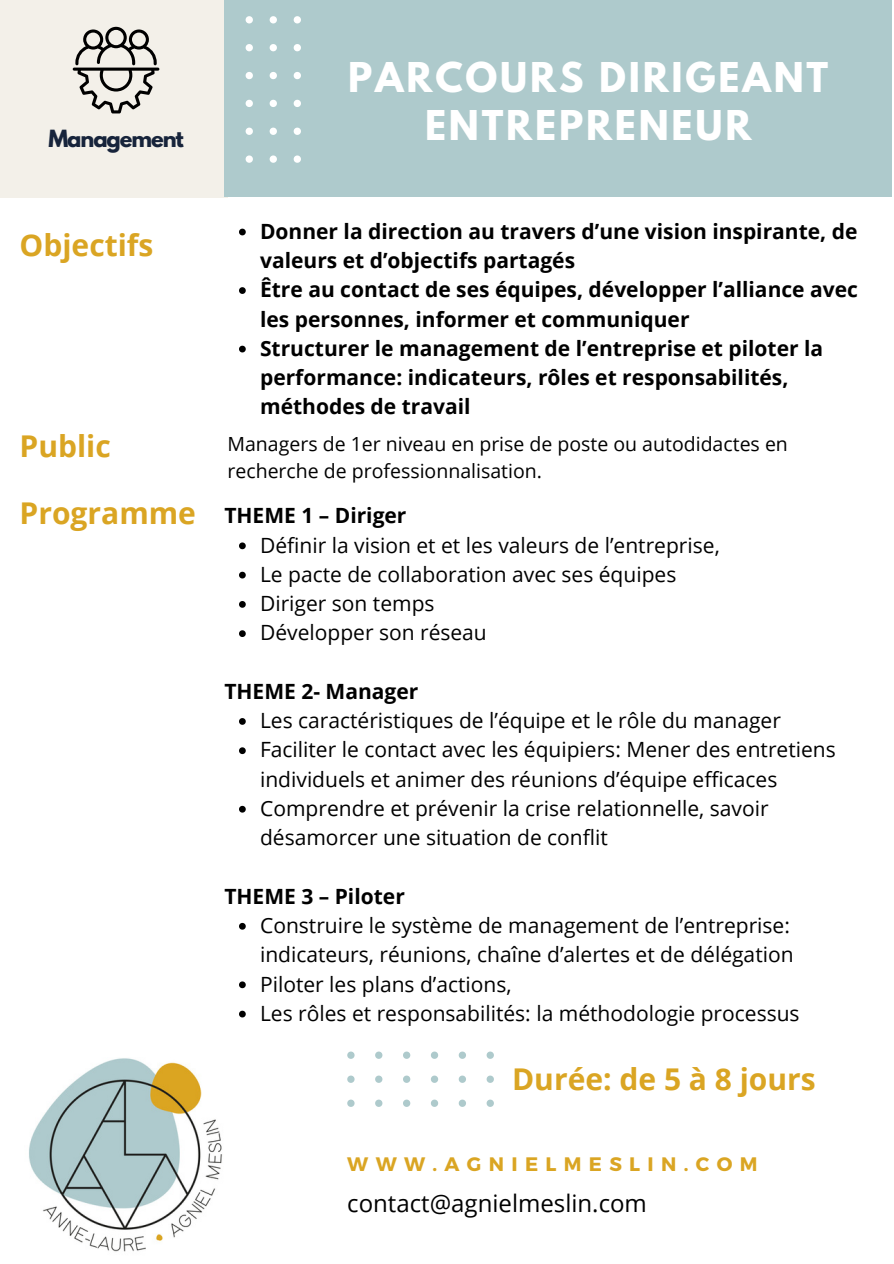
<style>
.page{position:relative;width:894px;height:1264px;background:#fff}
.page>*{position:absolute;margin:0;border:0;box-sizing:border-box;transform-origin:0 0}
.t1{font:700 36.3px/48.3px "League Spartan";letter-spacing:.075em;color:#fff;text-align:center}
.t2{font:700 30px "Open Sans";color:#daa523}
.t3{font:24px "Open Sans";color:#000}
.t4{font:21px/29.2px "Open Sans";color:#000}
.t5{font:700 21px/29.2px "Open Sans";color:#000}
.t6{font:700 21px "League Spartan";letter-spacing:-.05em;color:#17243b}
.t7{font:19.5px/27px "Open Sans";color:#000}
.t8{font:700 19.5px "Montserrat";letter-spacing:.375em;color:#daa523}
</style>
<div class="page">
<div style="left:0;top:0;width:227px;height:197px;background:#f3f0e9"></div>
<div style="left:224px;top:0;width:667px;height:196px;background:#aecacc"></div>
<svg style="left:486px;top:1099px;width:7px;height:7px"></svg>
<svg style="left:458px;top:1099px;width:8px;height:7px"></svg>
<svg style="left:431px;top:1099px;width:7px;height:7px"></svg>
<svg style="left:403px;top:1099px;width:7px;height:7px"></svg>
<svg style="left:375px;top:1099px;width:7px;height:7px"></svg>
<svg style="left:347px;top:1099px;width:7px;height:7px"></svg>
<svg style="left:486px;top:1075px;width:7px;height:7px"></svg>
<svg style="left:458px;top:1075px;width:8px;height:7px"></svg>
<svg style="left:431px;top:1075px;width:7px;height:7px"></svg>
<svg style="left:403px;top:1075px;width:7px;height:7px"></svg>
<svg style="left:375px;top:1075px;width:7px;height:7px"></svg>
<svg style="left:347px;top:1075px;width:7px;height:7px"></svg>
<svg style="left:486px;top:1051px;width:8px;height:7px"></svg>
<svg style="left:458px;top:1051px;width:8px;height:7px"></svg>
<svg style="left:431px;top:1051px;width:7px;height:7px"></svg>
<svg style="left:403px;top:1051px;width:7px;height:7px"></svg>
<svg style="left:375px;top:1051px;width:7px;height:7px"></svg>
<svg style="left:347px;top:1051px;width:7px;height:7px"></svg>
<svg style="left:293px;top:16px;width:8px;height:7px"></svg>
<svg style="left:293px;top:44px;width:8px;height:7px"></svg>
<svg style="left:293px;top:72px;width:8px;height:7px"></svg>
<svg style="left:293px;top:100px;width:8px;height:7px"></svg>
<svg style="left:293px;top:128px;width:8px;height:7px"></svg>
<svg style="left:293px;top:155px;width:8px;height:8px"></svg>
<svg style="left:269px;top:16px;width:8px;height:7px"></svg>
<svg style="left:269px;top:44px;width:8px;height:7px"></svg>
<svg style="left:269px;top:72px;width:8px;height:7px"></svg>
<svg style="left:269px;top:100px;width:8px;height:7px"></svg>
<svg style="left:269px;top:128px;width:8px;height:7px"></svg>
<svg style="left:269px;top:155px;width:8px;height:8px"></svg>
<svg style="left:246px;top:16px;width:7px;height:7px"></svg>
<svg style="left:246px;top:44px;width:7px;height:7px"></svg>
<svg style="left:246px;top:72px;width:7px;height:7px"></svg>
<svg style="left:246px;top:100px;width:7px;height:7px"></svg>
<svg style="left:246px;top:128px;width:7px;height:7px"></svg>
<svg style="left:246px;top:155px;width:7px;height:8px"></svg>
<img style="left:29px;top:1058px;width:193px;height:194px">
<svg style="left:239px;top:542px;width:7px;height:7px"></svg>
<svg style="left:239px;top:571px;width:7px;height:7px"></svg>
<svg style="left:239px;top:601px;width:7px;height:6px"></svg>
<svg style="left:239px;top:630px;width:7px;height:7px"></svg>
<svg style="left:239px;top:718px;width:7px;height:6px"></svg>
<svg style="left:239px;top:747px;width:7px;height:7px"></svg>
<svg style="left:239px;top:805px;width:7px;height:7px"></svg>
<svg style="left:239px;top:922px;width:7px;height:7px"></svg>
<svg style="left:239px;top:981px;width:7px;height:7px"></svg>
<svg style="left:239px;top:1010px;width:7px;height:7px"></svg>
<svg style="left:239px;top:229px;width:7px;height:6px"></svg>
<svg style="left:239px;top:287px;width:7px;height:7px"></svg>
<svg style="left:239px;top:346px;width:7px;height:6px"></svg>
<svg style="left:73px;top:27px;width:86px;height:86px"></svg>
<p class="t6" style="left:48px;top:128px;width:137px">Management</p>
<p class="t1" style="left:348px;top:58px;width:481px">PARCOURS DIRIGEANT<br>ENTREPRENEUR</p>
<h5 class="t2" style="left:20px;top:224px;width:135px">Objectifs</h5>
<p class="t5" style="left:260px;top:216px;width:598px">Donner la direction au travers d’une vision inspirante, de valeurs et d’objectifs partagés</p>
<p class="t5" style="left:260px;top:274px;width:599px">Être au contact de ses équipes, développer l’alliance avec les personnes, informer et communiquer</p>
<p class="t5" style="left:260px;top:333px;width:564px">Structurer le management de l’entreprise et piloter la performance: indicateurs, rôles et responsabilités, méthodes de travail</p>
<h5 class="t2" style="left:20px;top:425px;width:93px">Public</h5>
<p class="t7" style="left:227px;top:430px;width:561px">Managers de 1er niveau en prise de poste ou autodidactes en recherche de professionnalisation.</p>
<h5 class="t2" style="left:20px;top:492px;width:178px">Programme</h5>
<p class="t5" style="left:224px;top:500px;width:184px">THEME 1 – Diriger</p>
<h1 class="t4" style="left:260px;top:530px;width:461px">Définir la vision et et les valeurs de l’entreprise,</h1>
<p class="t4" style="left:260px;top:559px;width:417px">Le pacte de collaboration avec ses équipes</p>
<p class="t4" style="left:260px;top:588px;width:176px">Diriger son temps</p>
<p class="t4" style="left:260px;top:617px;width:228px">Développer son réseau</p>
<h2 class="t5" style="left:224px;top:676px;width:195px">THEME 2- Manager</h2>
<h2 class="t4" style="left:260px;top:705px;width:522px">Les caractéristiques de l’équipe et le rôle du manager</h2>
<p class="t4" style="left:260px;top:734px;width:577px">Faciliter le contact avec les équipiers: Mener des entretiens individuels et animer des réunions d’équipe efficaces</p>
<h2 class="t4" style="left:260px;top:793px;width:510px">Comprendre et prévenir la crise relationnelle, savoir désamorcer une situation de conflit</h2>
<h5 class="t5" style="left:224px;top:881px;width:182px">THEME 3 – Piloter</h5>
<p class="t4" style="left:260px;top:910px;width:535px">Construire le système de management de l’entreprise: indicateurs, réunions, chaîne d’alertes et de délégation</p>
<p class="t4" style="left:260px;top:968px;width:253px">Piloter les plans d’actions,</p>
<p class="t4" style="left:260px;top:998px;width:541px">Les rôles et responsabilités: la méthodologie processus</p>
<p class="t2" style="left:512px;top:1057px;width:305px">Durée: de 5 à 8 jours</p>
<p class="t8" style="left:347px;top:1151px;width:411px">WWW.AGNIELMESLIN.COM</p>
<p class="t3" style="left:347px;top:1186px;width:301px">contact@agnielmeslin.com</p>
</div>
